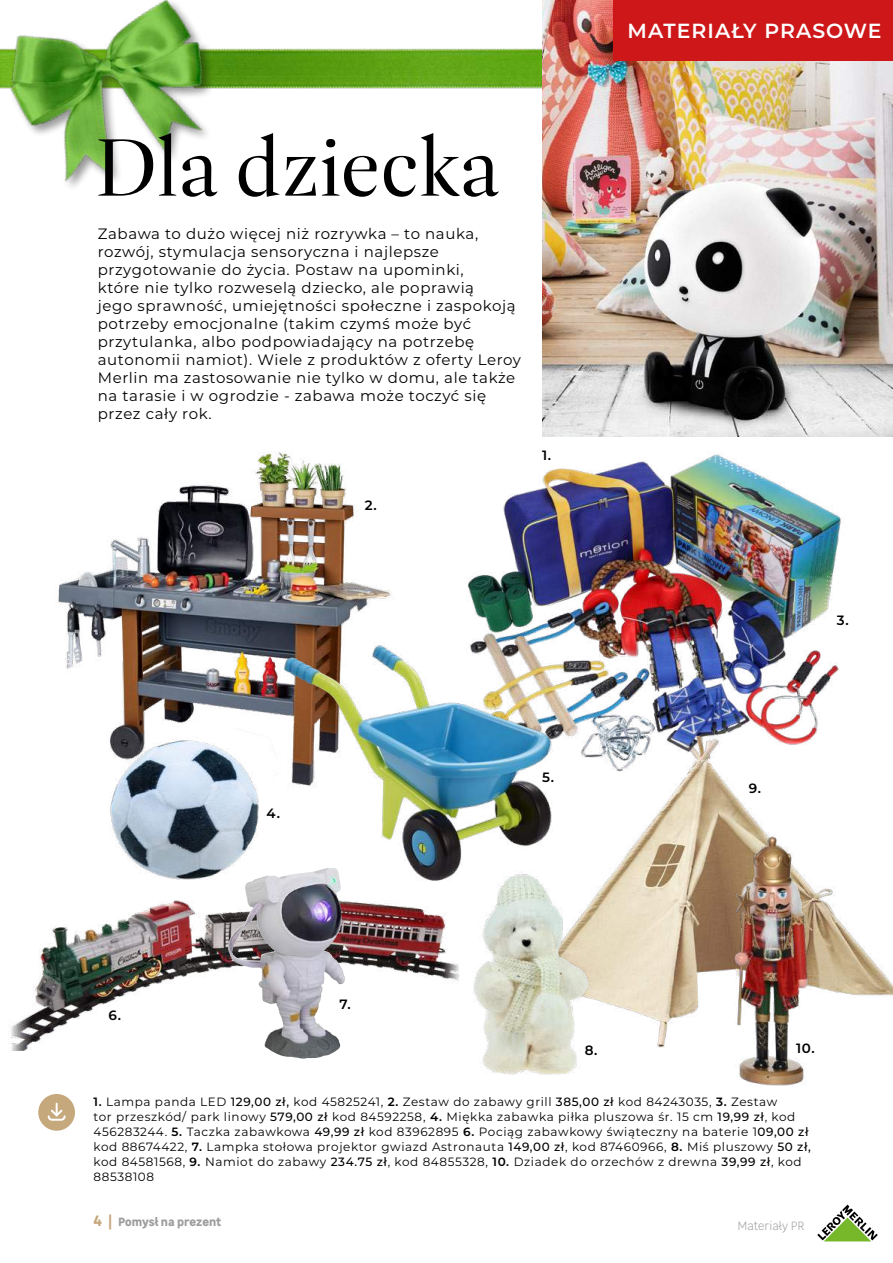
<style>
.page{position:relative;width:893px;height:1263px;background:#fff}
.page>*{position:absolute;margin:0;border:0;box-sizing:border-box;transform-origin:0 0}
.t1{font:82.5px "Dashiell Fine";color:#000}
.t2{font:600 20.4px "Montserrat";letter-spacing:.05em;color:#fff}
.t3{font:15px/18px "Montserrat";letter-spacing:.04em;color:#000}
.t4{font:600 13.5px "Montserrat";color:#000}
.t5{font:12px/15px "Montserrat";letter-spacing:.05em;color:#000}
.t6{font:700 12px "Leroy Merlin Sans";letter-spacing:-.005em;color:#9d9d9c}
.t7{font:300 12px "Leroy Merlin Sans";letter-spacing:-.005em;color:#9d9d9c}
.s1{font-weight:600}
.s2{font-weight:500}
.s3{font-size:15px;color:#c6a87d}
</style>
<div class="page">
<img style="left:110px;top:790px;width:149px;height:90px">
<img style="left:252px;top:48px;width:290px;height:41px">
<img style="left:542px;top:0;width:351px;height:437px">
<img style="left:0;top:0;width:252px;height:187px">
<svg style="left:817px;top:1204px;width:61px;height:38px"></svg>
<div style="left:613px;top:0;width:280px;height:60px;background:#cd1719"></div>
<img style="left:58px;top:452px;width:333px;height:338px">
<img style="left:620px;top:773px;width:132px;height:91px">
<img style="left:467px;top:452px;width:374px;height:321px">
<img style="left:627px;top:811px;width:266px;height:275px">
<img style="left:11px;top:900px;width:354px;height:150px">
<img style="left:365px;top:864px;width:321px;height:214px">
<img style="left:271px;top:618px;width:295px;height:295px">
<img style="left:228px;top:868px;width:98px;height:136px">
<div style="left:38px;top:1094px;width:37px;height:37px;background:#c6a87d;border-radius:50%"></div>
<svg style="left:48px;top:1103px;width:18px;height:18px"></svg>
<h1 class="t1" style="left:95px;top:120px;width:407px">Dla dziecka</h1>
<p class="t3" style="left:98px;top:224px;width:425px">Zabawa to dużo więcej niż rozrywka – to nauka, rozwój, stymulacja sensoryczna i najlepsze przygotowanie do życia. Postaw na upominki,<br>które nie tylko rozweselą dziecko, ale poprawią<br>jego sprawność, umiejętności społeczne i zaspokoją potrzeby emocjonalne (takim czymś może być przytulanka, albo podpowiadający na potrzebę autonomii namiot). Wiele z produktów z oferty Leroy Merlin ma zastosowanie nie tylko w domu, ale także na tarasie i w ogrodzie - zabawa może toczyć się przez cały rok.</p>
<p class="t4" style="left:365px;top:495px;width:13px">2.</p>
<p class="t4" style="left:542px;top:446px;width:11px">1.</p>
<p class="t4" style="left:267px;top:803px;width:15px">4.</p>
<p class="t4" style="left:542px;top:768px;width:13px">5.</p>
<h2 class="t2" style="left:627px;top:16px;width:256px">MATERIAŁY PRASOWE</h2>
<p class="t4" style="left:749px;top:778px;width:14px">9.</p>
<p class="t4" style="left:837px;top:611px;width:13px">3.</p>
<p class="t4" style="left:108px;top:1005px;width:14px">6.</p>
<p class="t4" style="left:339px;top:995px;width:13px">7.</p>
<p class="t4" style="left:585px;top:1040px;width:14px">8.</p>
<p class="t4" style="left:796px;top:1038px;width:20px">10.</p>
<p class="t5" style="left:94px;top:1093px;width:719px"><span class="s1">1.</span> Lampa panda LED <span class="s2">129,00 zł,</span> kod 45825241, <span class="s1">2.</span> Zestaw do zabawy grill <span class="s2">385,00 zł</span> kod 84243035, <span class="s1">3.</span> Zestaw<br>tor przeszkód/ park linowy <span class="s2">579,00 zł</span> kod 84592258, <span class="s1">4.</span> Miękka zabawka piłka pluszowa śr. 15 cm <span class="s2">19,99 zł</span>, kod 456283244. <span class="s1">5.</span> Taczka zabawkowa <span class="s2">49,99 zł</span> kod 83962895 <span class="s1">6.</span> Pociąg zabawkowy świąteczny na baterie 1<span class="s2">09,00 zł </span>kod 88674422, <span class="s1">7.</span> Lampka stołowa projektor gwiazd Astronauta <span class="s2">149,00 zł</span>, kod 87460966, <span class="s1">8.</span> Miś pluszowy <span class="s2">50 zł, </span>kod 84581568, <span class="s1">9.</span> Namiot do zabawy <span class="s2">234.75 zł</span>, kod 84855328, <span class="s1">10.</span> Dziadek do orzechów z drewna <span class="s2">39,99 zł</span>, kod 88538108</p>
<p class="t6" style="left:94px;top:1212px;width:129px"><span class="s3">4 |</span> Pomysł na prezent</p>
<p class="t7" style="left:737px;top:1216px;width:69px">Materiały PR</p>
</div>
